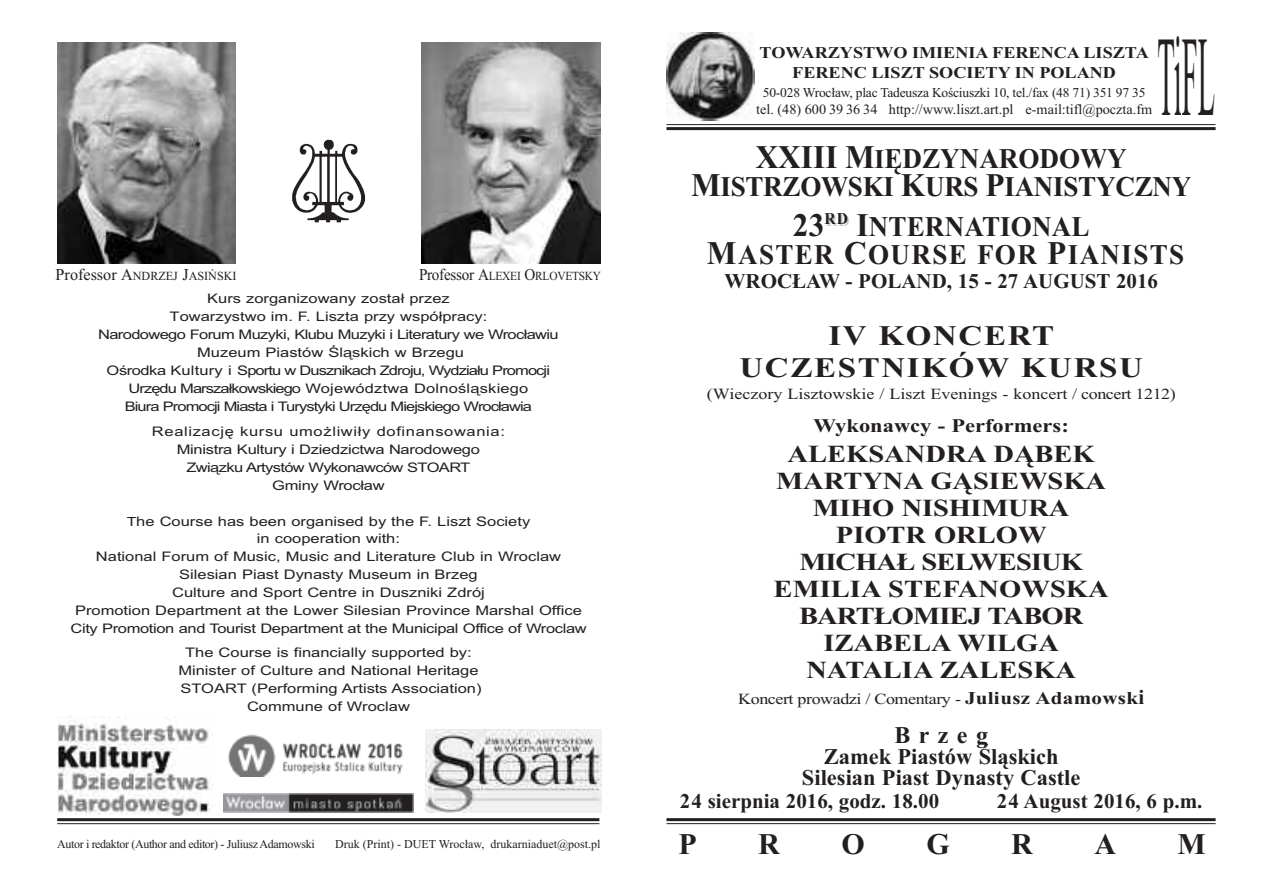
<style>
.page{position:relative;width:1263px;height:893px;background:#fff}
.page>*{position:absolute;margin:0;border:0;box-sizing:border-box;transform-origin:0 0}
.t1{font:114px "Times New Roman";color:#231f20;scale:.25 1}
.t2{font:700 30px "Times New Roman";color:#231f20}
.t3{font:700 28.5px/28.5px "Times New Roman";color:#231f20;text-align:center;scale:.95 1}
.t4{font:700 28.5px/28.5px "Times New Roman";letter-spacing:.05em;color:#231f20;text-align:center;scale:.95 1}
.t5{font:700 28.35px/31.5px "Times New Roman";letter-spacing:.05em;color:#231f20;text-align:center;scale:1.16 1}
.t6{font:700 24.45px/27px "Times New Roman";color:#231f20;text-align:center;scale:1.16 1}
.t7{font:700 24px "Times New Roman";letter-spacing:.35em;color:#231f20}
.t8{font:700 22.5px/21px "Times New Roman";color:#231f20;text-align:center}
.t9{font:700 21px "Times New Roman";color:#231f20}
.t10{font:700 19.35px "Times New Roman";color:#231f20;scale:1.16 1}
.t11{font:700 16.5px/19.5px "Times New Roman";color:#231f20;text-align:center;scale:1.1 1}
.t12{font:15.45px "Times New Roman";color:#231f20;scale:1.16 1}
.t13{font:15.45px "Times New Roman";letter-spacing:-.025em;color:#231f20;scale:1.16 1}
.t14{font:14.25px "Times New Roman";color:#231f20}
.t15{font:13.5px "Times New Roman";letter-spacing:-.015em;color:#231f20}
.t16{font:13.2px/18px "Arial";color:#231f20;text-align:center;scale:1.25 1}
.t17{font:13.2px/18px "Arial";letter-spacing:-.04em;color:#231f20;text-align:center;scale:1.25 1}
.t18{font:12.3px "Times New Roman";letter-spacing:-.02em;color:#231f20;scale:.92 1}
.t19{font:12.3px "Times New Roman";color:#231f20}
.t20{font:12px "Times New Roman";letter-spacing:-.03em;color:#231f20}
.t21{font:12px "Times New Roman";color:#231f20}
.s1{font-size:16.5px}
.s2{font-size:12.6px}
.s3{font-size:33px}
.s4{font-size:27px}
.s5{font-weight:700;font-size:18px}
.s6{font-weight:700;font-size:21px}
</style>
<div class="page">
<svg style="left:666px;top:125px;width:96px;height:6px"></svg>
<img style="left:666px;top:32px;width:89px;height:89px">
<hr style="left:666px;top:124px;width:549px;height:1px;background:#231f20">
<hr style="left:666px;top:127px;width:549px;height:3px;background:#231f20">
<hr style="left:666px;top:818px;width:549px;height:3px;background:#231f20">
<hr style="left:666px;top:823px;width:549px;height:1px;background:#231f20">
<hr style="left:57px;top:818px;width:542px;height:3px;background:#231f20">
<hr style="left:57px;top:823px;width:542px;height:1px;background:#231f20">
<img style="left:422px;top:43px;width:178px;height:221px">
<img style="left:57px;top:43px;width:179px;height:221px">
<img style="left:425px;top:730px;width:177px;height:82px">
<img style="left:57px;top:717px;width:156px;height:98px">
<img style="left:227px;top:734px;width:176px;height:42px">
<svg style="left:223px;top:812px;width:191px;height:1px"></svg>
<img style="left:223px;top:793px;width:191px;height:19px">
<img style="left:291px;top:139px;width:75px;height:84px">
<p class="t19" style="left:56px;top:269px;width:182px"><span class="s1">Professor A</span>NDRZEJ <span class="s1">J</span>ASIŃSKI</p>
<p class="t18" style="left:419px;top:269px;width:199px"><span class="s1">Professor A</span>LEXEI <span class="s1">O</span>RLOVETSKY</p>
<p class="t17" style="left:98px;top:289px;width:370px">Kurs zorganizowany został przez<br>Towarzystwo im. F. Liszta przy współpracy:<br>Narodowego Forum Muzyki, Klubu Muzyki i Literatury we Wrocławiu Muzeum Piastów Śląskich w Brzegu<br>Ośrodka Kultury i Sportu w Dusznikach Zdroju, Wydziału Promocji Urzędu Marszałkowskiego Województwa Dolnośląskiego<br>Biura Promocji Miasta i Turystyki Urzędu Miejskiego Wrocławia</p>
<p class="t16" style="left:152px;top:422px;width:284px">Realizację kursu umożliwiły dofinansowania:<br>Ministra Kultury i Dziedzictwa Narodowego Związku Artystów Wykonawców STOART<br>Gminy Wrocław</p>
<p class="t16" style="left:127px;top:513px;width:324px;line-height:16.5px"><span class="s2">T</span>he Course has been organised by the F. Liszt Society in cooperation with:</p>
<p class="t16" style="left:70px;top:547px;width:415px">National Forum of Music, Music and Literature Club in Wroclaw Silesian Piast Dynasty Museum in Brzeg<br>Culture and Sport Centre in Duszniki Zdrój<br>Promotion Department at the Lower Silesian Province Marshal Office City Promotion and Tourist Department at the Municipal Office of Wroclaw</p>
<p class="t16" style="left:178px;top:643px;width:244px">The Course is financially supported by:<br>Minister of Culture and National Heritage STOART (Performing Artists Association)<br>Commune of Wroclaw</p>
<p class="t20" style="left:57px;top:836px;width:259px">Autor i redaktor (Author and editor) - Juliusz Adamowski</p>
<p class="t21" style="left:335px;top:836px;width:267px">Druk (Print) - DUET Wrocław, drukarniaduet@post.pl</p>
<h1 class="t1" style="left:1157px;top:9px;width:232px">TiFL</h1>
<p class="t11" style="left:759px;top:43px;width:355px">TOWARZYSTWO IMIENIA FERENCA LISZTA<br>FERENC LISZT SOCIETY IN POLAND</p>
<p class="t15" style="left:763px;top:85px;width:384px">50-028 Wrocław, plac Tadeusza Kościuszki 10, tel./fax (48 71) 351 97 35</p>
<p class="t14" style="left:756px;top:101px;width:398px">tel. (48) 600 39 36 34 http://www.liszt.art.pl e-mail:tifl@poczta.fm</p>
<h3 class="t3" style="left:691px;top:144px;width:528px"><span class="s3">XXIII M</span><span class="s4">I</span>ĘDZYNARODOWY<br><span class="s3">M</span>ISTRZOWSKI <span class="s3">K</span>URS <span class="s3">P</span>IANISTYCZNY</h3>
<h3 class="t4" style="left:707px;top:211px;width:504px"><span class="s3">23</span><sup>RD</sup> <span class="s3">I</span>NTERNATIONAL<br><span class="s3">M</span>ASTER <span class="s3">C</span>OURSE FOR <span class="s3">P</span>IANISTS</h3>
<h3 class="t9" style="left:724px;top:269px;width:435px">WROCŁAW - POLAND, 15 - 27 AUGUST 2016</h3>
<h3 class="t5" style="left:739px;top:320px;width:349px">IV KONCERT<br>UCZESTNIKÓW KURSU</h3>
<p class="t12" style="left:707px;top:385px;width:406px">(Wieczory Lisztowskie / Liszt Evenings - koncert / concert 1212)</p>
<h3 class="t10" style="left:814px;top:414px;width:222px">Wykonawcy - Performers:</h3>
<h3 class="t6" style="left:774px;top:440px;width:290px">ALEKSANDRA DĄBEK<br>MARTYNA GĄSIEWSKA<br>MIHO NISHIMURA<br>PIOTR ORLOW<br>MICHAŁ SELWESIUK<br>EMILIA STEFANOWSKA<br>BARTŁOMIEJ TABOR<br>IZABELA WILGA<br>NATALIA ZALESKA</h3>
<p class="t13" style="left:738px;top:689px;width:351px">Koncert prowadzi / Comentary - <span class="s5">Juliusz Adamowsk</span><span class="s6">i</span></p>
<h3 class="t7" style="left:894px;top:720px;width:95px">Brzeg</h3>
<h3 class="t8" style="left:802px;top:745px;width:280px">Zamek Piastów Śląskich<br>Silesian Piast Dynasty Castle</h3>
<h3 class="t9" style="left:680px;top:788px;width:261px">24 sierpnia 2016, godz. 18.00</h3>
<h3 class="t9" style="left:997px;top:788px;width:207px">24 August 2016, 6 p.m.</h3>
<h2 class="t2" style="left:678px;top:826px;width:20px">P</h2>
<h2 class="t2" style="left:758px;top:826px;width:23px">R</h2>
<h2 class="t2" style="left:841px;top:826px;width:25px">O</h2>
<h2 class="t2" style="left:926px;top:826px;width:25px">G</h2>
<h2 class="t2" style="left:1011px;top:826px;width:23px">R</h2>
<h2 class="t2" style="left:1094px;top:826px;width:23px">A</h2>
<h2 class="t2" style="left:1177px;top:826px;width:30px">M</h2>
</div>
